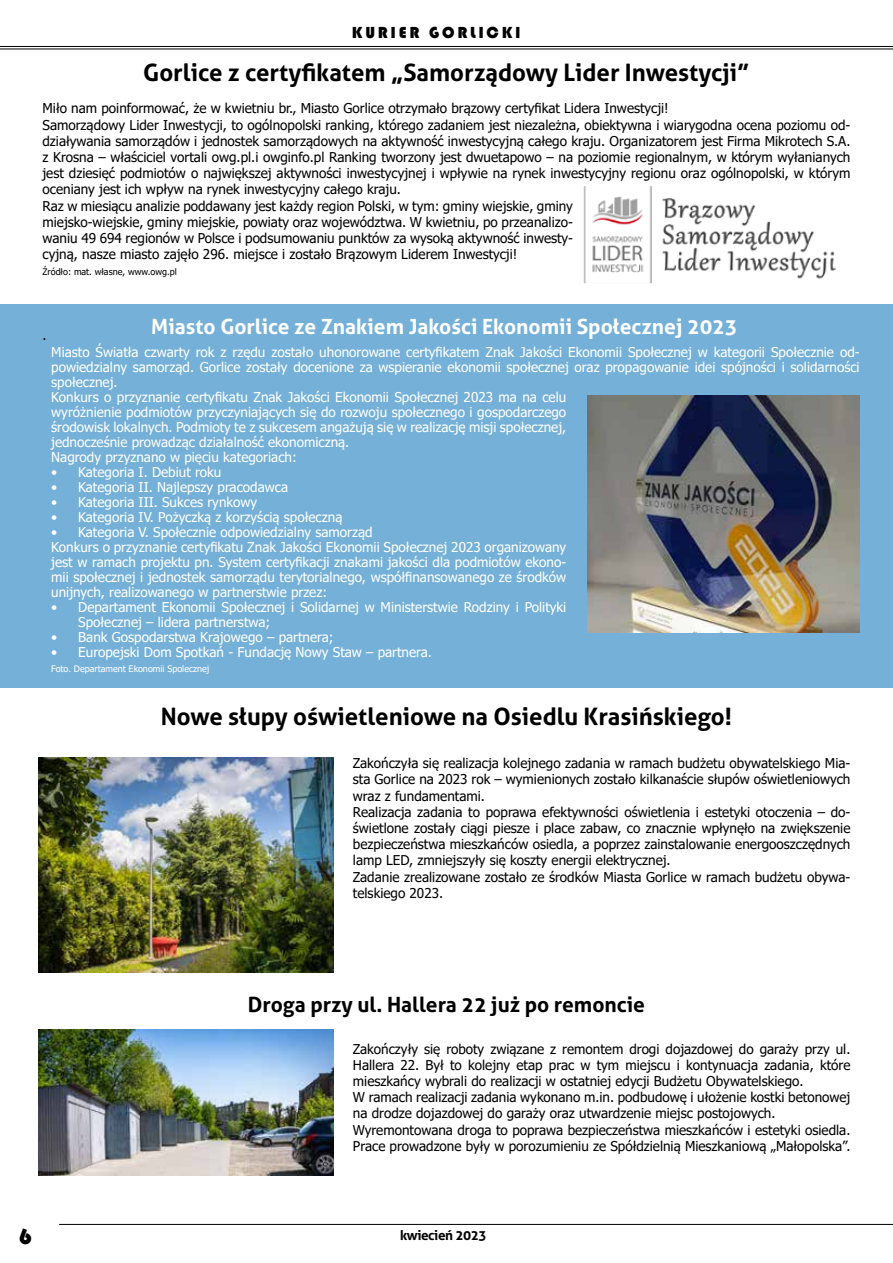
<style>
.page{position:relative;width:893px;height:1263px;background:#fff}
.page>*{position:absolute;margin:0;border:0;box-sizing:border-box;transform-origin:0 0}
.t1{font:700 24px "Aller";color:#000}
.t2{font:22.5px "Bauhaus 93";color:#000}
.t3{font:700 21px "Aller";color:#fff}
.t4{font:700 21px "Aller";color:#000}
.t5{font:16.5px "Bauhaus 93";letter-spacing:.17em;color:#000}
.t6{font:13.5px/16.2px "Tahoma";color:#000}
.t7{font:13.5px/15px "Tahoma";color:#fff}
.t8{font:700 13.5px "Aller";letter-spacing:-.03em;color:#000}
.t9{font:9px "Tahoma";color:#fff}
.t10{font:9px "Tahoma";color:#000}
</style>
<div class="page">
<div style="left:0;top:304px;width:893px;height:384px;background:#75b0d8"></div>
<img style="left:583px;top:188px;width:253px;height:94px">
<hr style="left:59px;top:1224px;width:834px;height:1px;background:#000">
<hr style="left:0;top:46px;width:893px;height:1px;background:#000">
<hr style="left:0;top:49px;width:893px;height:1px;background:#000">
<img style="left:588px;top:396px;width:272px;height:236px">
<img style="left:38px;top:1029px;width:296px;height:147px">
<img style="left:38px;top:758px;width:296px;height:214px">
<p class="t5" style="left:352px;top:23px;width:170px">KURIER GORLICKI</p>
<h1 class="t1" style="left:143px;top:57px;width:608px">Gorlice z certyfikatem „Samorządowy Lider Inwestycji”</h1>
<p class="t6" style="left:43px;top:101px;width:809px">Miło nam poinformować, że w kwietniu br., Miasto Gorlice otrzymało brązowy certyfikat Lidera Inwestycji!<br>Samorządowy Lider Inwestycji, to ogólnopolski ranking, którego zadaniem jest niezależna, obiektywna i wiarygodna ocena poziomu od&shy;działywania samorządów i jednostek samorządowych na aktywność inwestycyjną całego kraju. Organizatorem jest Firma Mikrotech S.A. z Krosna – właściciel vortali owg.pl.i owginfo.pl Ranking tworzony jest dwuetapowo – na poziomie regionalnym, w którym wyłanianych jest dziesięć podmiotów o największej aktywności inwestycyjnej i wpływie na rynek inwestycyjny regionu oraz ogólnopolski, w którym oceniany jest ich wpływ na rynek inwestycyjny całego kraju.<br>Raz w miesiącu analizie poddawany jest każdy region Polski, w tym: gminy wiejskie, gminy<br>miejsko-wiejskie, gminy miejskie, powiaty oraz województwa. W kwietniu, po przeanalizo-<br>waniu 49 694 regionów w Polsce i podsumowaniu punktów za wysoką aktywność inwesty-<br>cyjną, nasze miasto zajęło 296. miejsce i zostało Brązowym Liderem Inwestycji!</p>
<p class="t10" style="left:43px;top:266px;width:136px">Źródło: mat. własne, www.owg.pl</p>
<p class="t6" style="left:43px;top:328px;width:6px">.</p>
<h3 class="t3" style="left:151px;top:314px;width:588px">Miasto Gorlice ze Znakiem Jakości Ekonomii Społecznej 2023</h3>
<p class="t7" style="left:51px;top:346px;width:810px">Miasto Światła czwarty rok z rzędu zostało uhonorowane certyfikatem Znak Jakości Ekonomii Społecznej w kategorii Społecznie od&shy;powiedzialny samorząd. Gorlice zostały docenione za wspieranie ekonomii społecznej oraz propagowanie idei spójności i solidarności społecznej.<br>Konkurs o przyznanie certyfikatu Znak Jakości Ekonomii Społecznej 2023 ma na celu<br>wyróżnienie podmiotów przyczyniających się do rozwoju społecznego i gospodarczego<br>środowisk lokalnych. Podmioty te z sukcesem angażują się w realizację misji społecznej,<br>jednocześnie prowadząc działalność ekonomiczną.<br>Nagrody przyznano w pięciu kategoriach:</p>
<p class="t7" style="left:51px;top:466px;width:172px">• Kategoria I. Debiut roku</p>
<p class="t7" style="left:51px;top:481px;width:238px">• Kategoria II. Najlepszy pracodawca</p>
<p class="t7" style="left:51px;top:496px;width:207px">• Kategoria III. Sukces rynkowy</p>
<p class="t7" style="left:51px;top:511px;width:293px">• Kategoria IV. Pożyczką z korzyścią społeczną</p>
<p class="t7" style="left:51px;top:526px;width:517px">• Kategoria V. Społecznie odpowiedzialny samorząd<br>Konkurs o przyznanie certyfikatu Znak Jakości Ekonomii Społecznej 2023 organizowany jest w ramach projektu pn. System certyfikacji znakami jakości dla podmiotów ekono&shy;mii społecznej i jednostek samorządu terytorialnego, współfinansowanego ze środków unijnych, realizowanego w partnerstwie przez:</p>
<p class="t7" style="left:78px;top:601px;width:490px;text-indent:-27px">• Departament Ekonomii Społecznej i Solidarnej w Ministerstwie Rodziny i Polityki<br>Społecznej – lidera partnerstwa;</p>
<p class="t7" style="left:51px;top:631px;width:284px">• Bank Gospodarstwa Krajowego – partnera;</p>
<p class="t7" style="left:51px;top:646px;width:382px">• Europejski Dom Spotkań - Fundację Nowy Staw – partnera.</p>
<p class="t9" style="left:51px;top:663px;width:160px">Foto. Departament Ekonomii Spolecznej</p>
<h1 class="t1" style="left:161px;top:701px;width:573px">Nowe słupy oświetleniowe na Osiedlu Krasińskiego!</h1>
<p class="t6" style="left:353px;top:756px;width:499px">Zakończyła się realizacja kolejnego zadania w ramach budżetu obywatelskiego Mia&shy;sta Gorlice na 2023 rok – wymienionych zostało kilkanaście słupów oświetleniowych wraz z fundamentami.<br>Realizacja zadania to poprawa efektywności oświetlenia i estetyki otoczenia – do&shy;świetlone zostały ciągi piesze i place zabaw, co znacznie wpłynęło na zwiększenie bezpieczeństwa mieszkańców osiedla, a poprzez zainstalowanie energooszczędnych lamp LED, zmniejszyły się koszty energii elektrycznej.<br>Zadanie zrealizowane zostało ze środków Miasta Gorlice w ramach budżetu obywa&shy;telskiego 2023.</p>
<h3 class="t4" style="left:248px;top:991px;width:399px">Droga przy ul. Hallera 22 już po remoncie</h3>
<p class="t6" style="left:353px;top:1041px;width:499px">Zakończyły się roboty związane z remontem drogi dojazdowej do garaży przy ul.<br>Hallera 22. Był to kolejny etap prac w tym miejscu i kontynuacja zadania, które mieszkańcy wybrali do realizacji w ostatniej edycji Budżetu Obywatelskiego.<br>W ramach realizacji zadania wykonano m.in. podbudowę i ułożenie kostki betonowej na drodze dojazdowej do garaży oraz utwardzenie miejsc postojowych.<br>Wyremontowana droga to poprawa bezpieczeństwa mieszkańców i estetyki osiedla.<br>Prace prowadzone były w porozumieniu ze Spółdzielnią Mieszkaniową „Małopolska”.</p>
<h2 class="t2" style="left:19px;top:1224px;width:14px">6</h2>
<p class="t8" style="left:400px;top:1226px;width:88px">kwiecień 2023</p>
</div>
